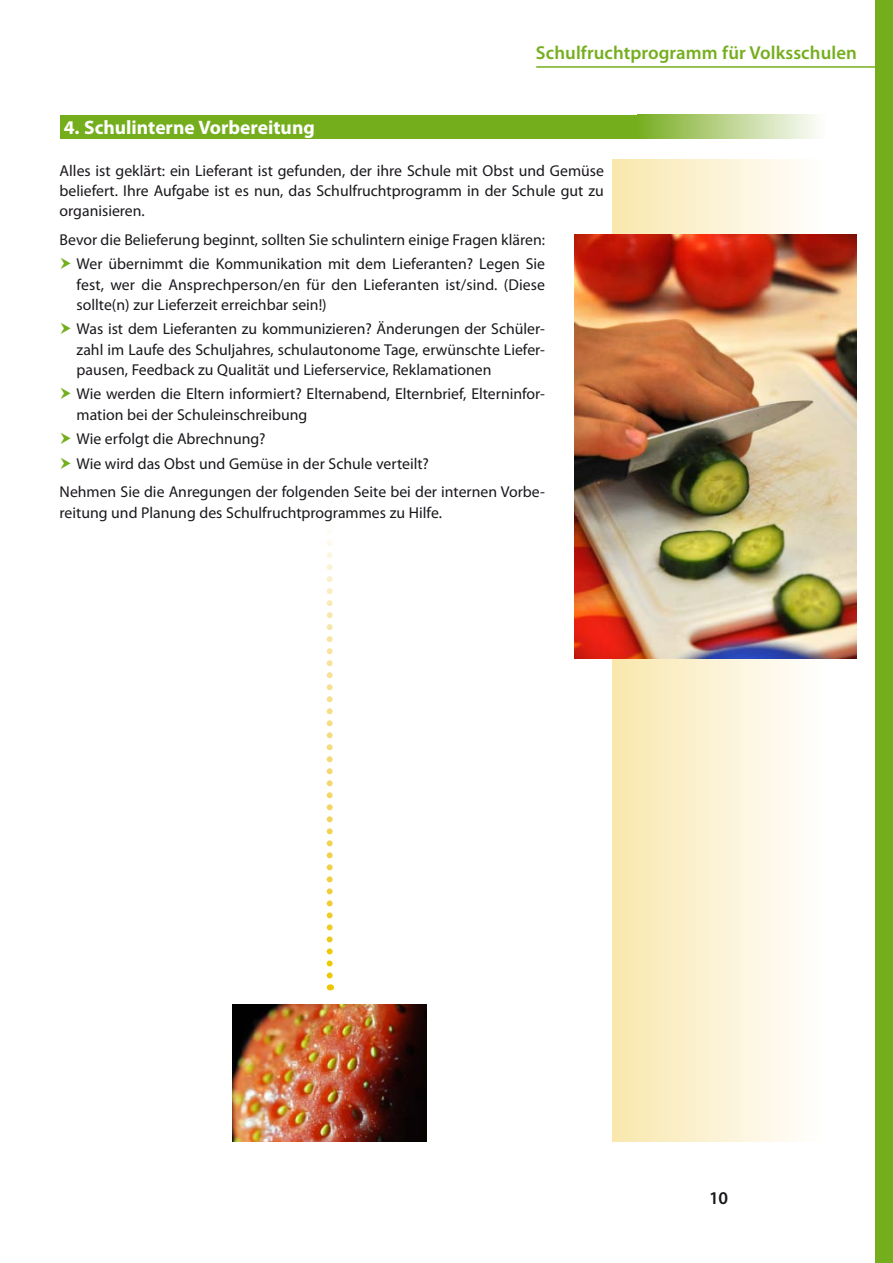
<style>
.page{position:relative;width:893px;height:1263px;background:#fff}
.page>*{position:absolute;margin:0;border:0;box-sizing:border-box;transform-origin:0 0}
.t1{font:700 19.5px "Myriad Pro";color:#fff}
.t2{font:600 18.75px "Myriad Pro";letter-spacing:.005em;color:#75ae1d}
.t3{font:600 18px "Myriad Pro";color:#1a171c}
.t4{font:15.75px/20.2px "Myriad Pro";color:#1a171c}
</style>
<div class="page">
<div style="left:876px;top:0;width:17px;height:1263px;background:#75ae1d"></div>
<hr style="left:536px;top:66px;width:347px;height:2px;background:#75ae1d">
<div style="left:612px;top:159px;width:213px;height:983px;background:linear-gradient(to right,#f9e7ad,#fff)"></div>
<img style="left:232px;top:1004px;width:195px;height:138px">
<svg style="left:327px;top:532px;width:6px;height:443px"></svg>
<img style="left:575px;top:235px;width:282px;height:423px">
<div style="left:60px;top:115px;width:588px;height:23px;background:#75ae1d"></div>
<div style="left:638px;top:115px;width:187px;height:23px;background:linear-gradient(to right,#7bae25,#fffeff)"></div>
<p class="t1" style="left:64px;top:115px;width:253px">4. Schulinterne Vorbereitung</p>
<p class="t2" style="left:536px;top:41px;width:322px">Schulfruchtprogramm für Volksschulen</p>
<p class="t4" style="left:60px;top:160px;width:546px;text-align:justify">Alles ist geklärt: ein Lieferant ist gefunden, der ihre Schule mit Obst und Gemüse beliefert. Ihre Aufgabe ist es nun, das Schulfruchtprogramm in der Schule gut zu organisieren.</p>
<p class="t4" style="left:60px;top:227px;width:487px;line-height:24.5px;text-align:right">Bevor die Belieferung beginnt, sollten Sie schulintern einige Fragen klären:<br>Wer übernimmt die Kommunikation mit dem Lieferanten? Legen Sie</p>
<p class="t4" style="left:77px;top:274px;width:470px">fest, wer die Ansprechperson/en für den Lieferanten ist/sind. (Diese sollte(n) zur Lieferzeit erreichbar sein!)</p>
<p class="t4" style="left:77px;top:319px;width:470px;text-align:justify">Was ist dem Lieferanten zu kommunizieren? Änderungen der Schüler&shy;zahl im Laufe des Schuljahres, schulautonome Tage, erwünschte Liefer&shy;pausen, Feedback zu Qualität und Lieferservice, Reklamationen</p>
<p class="t4" style="left:77px;top:384px;width:470px">Wie werden die Eltern informiert? Elternabend, Elternbrief, Elterninfor&shy;mation bei der Schuleinschreibung</p>
<p class="t4" style="left:77px;top:426px;width:354px;line-height:24.5px">Wie erfolgt die Abrechnung?<br>Wie wird das Obst und Gemüse in der Schule verteilt?</p>
<p class="t4" style="left:60px;top:482px;width:487px">Nehmen Sie die Anregungen der folgenden Seite bei der internen Vorbe&shy;reitung und Planung des Schulfruchtprogrammes zu Hilfe.</p>
<p class="t3" style="left:709px;top:1187px;width:21px">10</p>
</div>
